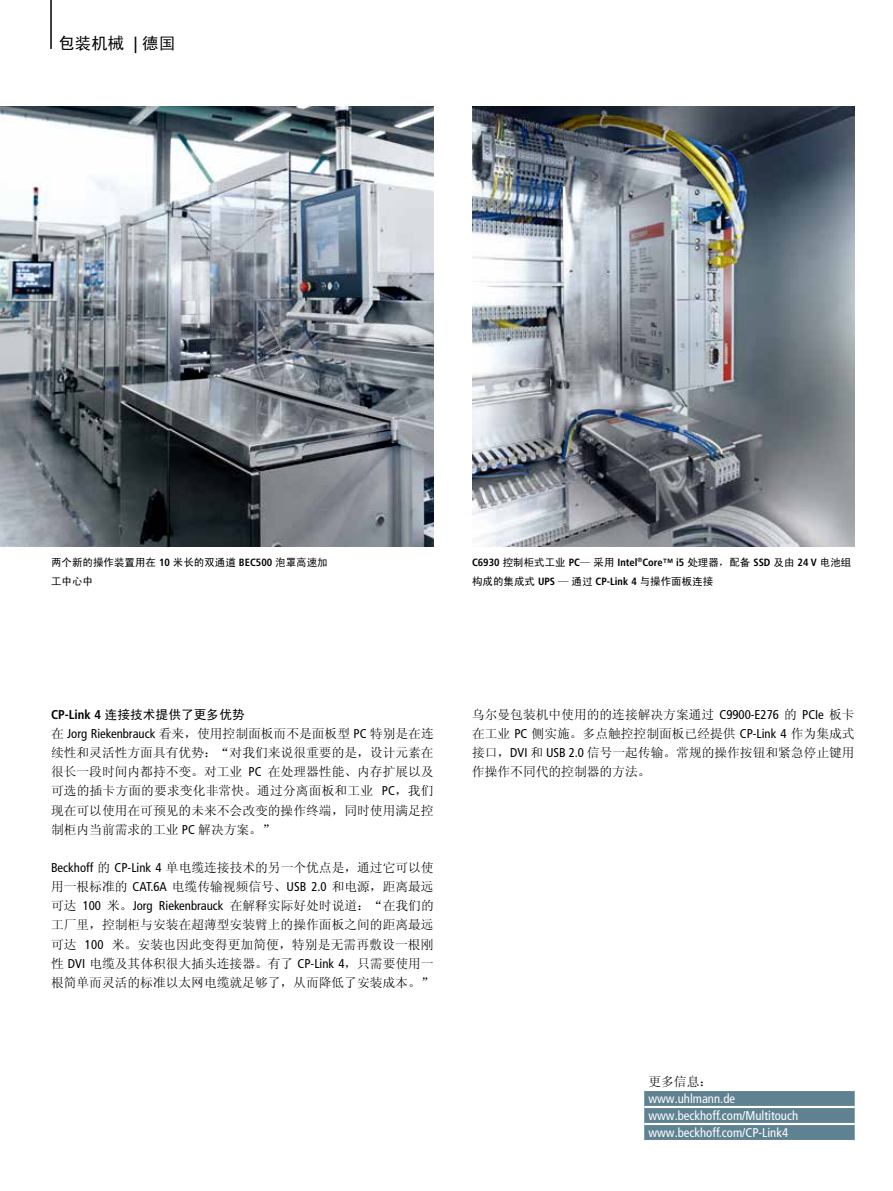
<style>
.page{position:relative;width:893px;height:1191px;background:#fff}
.page>*{position:absolute;margin:0;border:0;box-sizing:border-box;transform-origin:0 0}
.t1{font:16.5px "Sim Hei";color:#000}
.t2{font:12.75px/19.2px "Sim Sun";color:#000;text-align:justify}
.t3{font:condensed 12.75px/17px "Frutiger LT Pro";color:#fff}
.t4{font:12.75px "Sim Hei";color:#000}
.t5{font:10.5px/19.2px "Sim Hei";color:#000}
.t6{font:700 condensed 10.5px "Frutiger LT Pro";color:#000}
.s1{font-family:"Frutiger LT Pro";font-weight:700;font-stretch:condensed}
.s2{font-family:"Sim Hei";font-weight:400;font-stretch:normal}
.s3{font-family:"Frutiger LT Pro";font-stretch:condensed}
</style>
<div class="page">
<hr style="left:50px;top:0;width:2px;height:49px;background:#000">
<svg style="left:644px;top:1091px;width:211px;height:49px;background:#608392"></svg>
<hr style="left:644px;top:1106px;width:211px;height:2px;background:#fff">
<hr style="left:644px;top:1123px;width:211px;height:2px;background:#fff">
<img style="left:0;top:106px;width:434px;height:440px">
<img style="left:472px;top:106px;width:383px;height:440px">
<p class="t1" style="left:58px;top:35px;width:118px">包装机械 <span class="s1">|</span> 德国</p>
<p class="t5" style="left:51px;top:552px;width:278px">两个新的操作装置用在 <span class="s1">10</span> 米长的双通道 <span class="s1">BEC500</span> 泡罩高速加工中心中</p>
<p class="t6" style="left:472px;top:556px;width:381px">C6930 <span class="s2">控制柜式工业</span> PC<span class="s2">— 采用</span> Intel<sup>®</sup>Core™ i5 <span class="s2">处理器，配备</span> SSD <span class="s2">及由</span> 24 V <span class="s2">电池组</span></p>
<p class="t5" style="left:472px;top:571px;width:243px">构成的集成式 <span class="s1">UPS</span> — 通过 <span class="s1">CP-Link 4</span> 与操作面板连接</p>
<p class="t4" style="left:51px;top:708px;width:195px"><span class="s1">CP-Link 4</span> 连接技术提供了更多优势</p>
<p class="t2" style="left:51px;top:724px;width:384px">在 <span class="s3">Jorg Riekenbrauck</span> 看来，使用控制面板而不是面板型 <span class="s3">PC</span> 特别是在连续性和灵活性方面具有优势：“对我们来说很重要的是，设计元素在很长一段时间内都持不变。对工业 <span class="s3">PC</span> 在处理器性能、内存扩展以及可选的插卡方面的要求变化非常快。通过分离面板和工业 <span class="s3">PC</span>，我们现在可以使用在可预见的未来不会改变的操作终端，同时使用满足控制柜内当前需求的工业 <span class="s3">PC</span> 解决方案。”</p>
<p class="t2" style="left:51px;top:858px;width:384px"><span class="s3">Beckhoff</span> 的 <span class="s3">CP-Link 4</span> 单电缆连接技术的另一个优点是，通过它可以使用一根标准的 <span class="s3">CAT.6A</span> 电缆传输视频信号、<span class="s3">USB 2.0</span> 和电源，距离最远可达 <span class="s3">100</span> 米。<span class="s3">Jorg Riekenbrauck</span> 在解释实际好处时说道：“在我们的工厂里，控制柜与安装在超薄型安装臂上的操作面板之间的距离最远可达 <span class="s3">100</span> 米。安装也因此变得更加简便，特别是无需再敷设一根刚性 <span class="s3">DVI</span> 电缆及其体积很大插头连接器。有了 <span class="s3">CP-Link 4</span>，只需要使用一根简单而灵活的标准以太网电缆就足够了，从而降低了安装成本。”</p>
<p class="t2" style="left:472px;top:704px;width:384px">乌尔曼包装机中使用的的连接解决方案通过 <span class="s3">C9900-E276</span> 的 <span class="s3">PCIe</span> 板卡在工业 <span class="s3">PC</span> 侧实施。多点触控控制面板已经提供 <span class="s3">CP-Link 4</span> 作为集成式接口，<span class="s3">DVI</span> 和 <span class="s3">USB 2.0</span> 信号一起传输。常规的操作按钮和紧急停止键用作操作不同代的控制器的方法。</p>
<p class="t2" style="left:648px;top:1071px;width:65px">更多信息：</p>
<p class="t3" style="left:648px;top:1090px;width:151px">www.uhlmann.de www.beckhoff.com/Multitouch www.beckhoff.com/CP-Link4</p>
</div>
